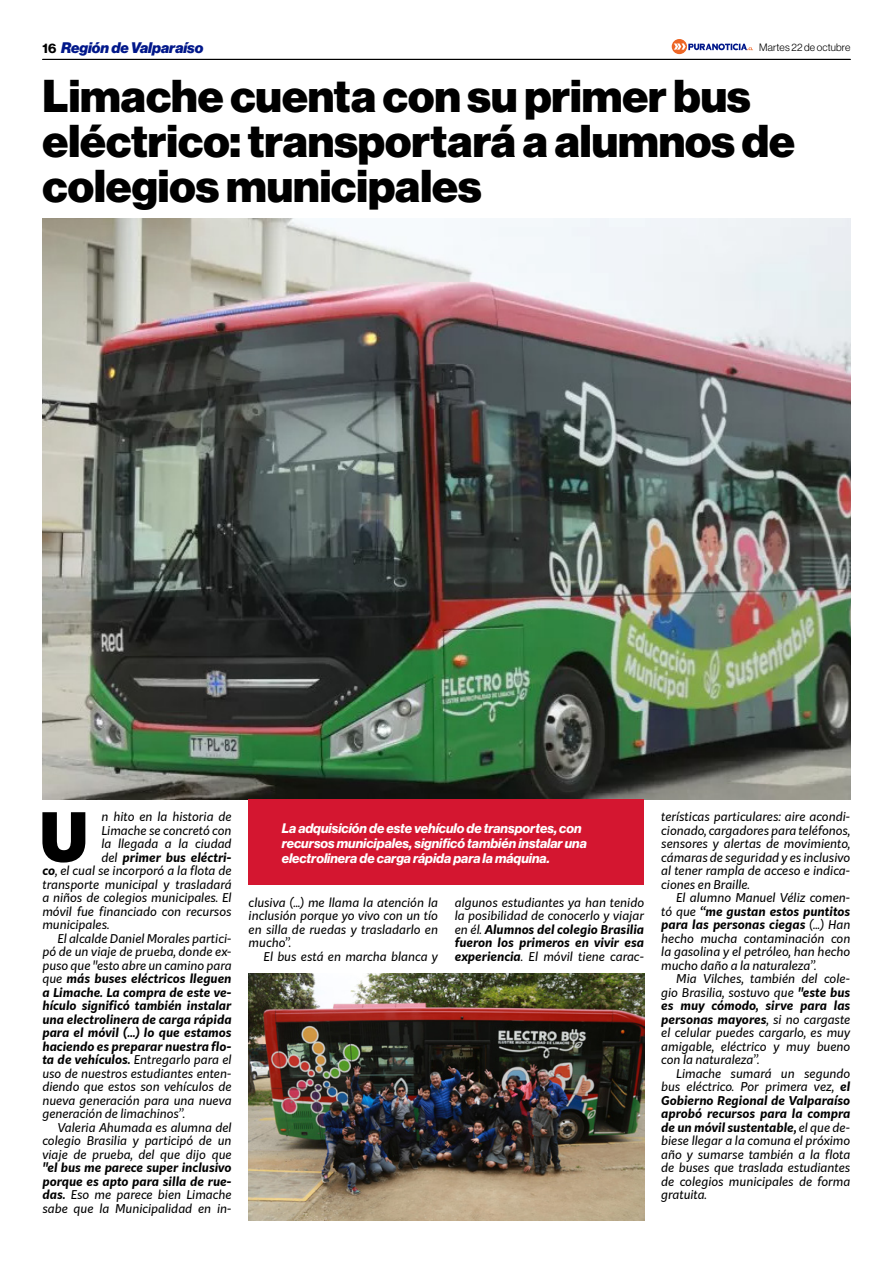
<style>
.page{position:relative;width:893px;height:1263px;background:#fff}
.page>*{position:absolute;margin:0;border:0;box-sizing:border-box;transform-origin:0 0}
.t1{font:900 66.3px "Kit Sans";color:#000}
.t2{font:45px/45px "N Haas Grotesk DS Pro 95 Blk";color:#000}
.t3{font:15px "N Haas Grotesk DS Pro 96 Blk It";color:#00178a}
.t4{font:13.5px/15px "N Haas Grotesk DS Pro 76 Bd It";color:#fff}
.t5{font:italic 12px/13.5px "Kit Sans";color:#000;text-align:justify}
.t6{font:italic 700 12px/13.5px "Kit Sans";color:#000;text-align:justify}
.t7{font:10.5px "N Haas Grotesk DS Pro 45 Lt";letter-spacing:.02em;color:#000}
.s1{font-family:"N Haas Grotesk DS Pro 75 Bd";font-size:13.5px;color:#000}
.s2{font-weight:400}
.s3{font-weight:700}
</style>
<div class="page">
<hr style="left:43px;top:59px;width:807px;height:1px;background:#000">
<svg style="left:672px;top:39px;width:81px;height:15px"></svg>
<img style="left:42px;top:219px;width:808px;height:580px">
<div style="left:249px;top:799px;width:395px;height:86px;background:#d41630"></div>
<img style="left:249px;top:974px;width:395px;height:246px">
<p class="t3" style="left:43px;top:39px;width:162px"><span class="s1">16</span> Región de Valparaíso</p>
<p class="t7" style="left:759px;top:41px;width:93px">Martes 22 de octubre</p>
<h2 class="t2" style="left:43px;top:74px;width:754px">Limache cuenta con su primer bus eléctrico: transportará a alumnos de colegios municipales</h2>
<h1 class="t1" style="left:40px;top:777px;width:49px">U</h1>
<p class="t5" style="left:101px;top:809px;width:132px">n hito en la historia de</p>
<p class="t5" style="left:101px;top:823px;width:132px">Limache se concretó con</p>
<p class="t5" style="left:101px;top:836px;width:132px">la llegada a la ciudad</p>
<p class="t6" style="left:101px;top:849px;width:132px"><span class="s2">del</span> primer bus eléctri-</p>
<p class="t5" style="left:42px;top:863px;width:191px"><span class="s3">co</span>, el cual se incorporó a la flota de</p>
<p class="t5" style="left:42px;top:877px;width:191px">transporte municipal y trasladará</p>
<p class="t5" style="left:42px;top:890px;width:191px">a niños de colegios municipales. El</p>
<p class="t5" style="left:42px;top:904px;width:191px">móvil fue financiado con recursos</p>
<p class="t5" style="left:42px;top:917px;width:69px">municipales.</p>
<p class="t5" style="left:57px;top:931px;width:176px">El alcalde Daniel Morales partici-</p>
<p class="t5" style="left:42px;top:944px;width:191px">pó de un viaje de prueba, donde ex-</p>
<p class="t5" style="left:42px;top:958px;width:191px">puso que "esto abre un camino para</p>
<p class="t6" style="left:42px;top:971px;width:191px"><span class="s2">que</span> más buses eléctricos lleguen</p>
<p class="t6" style="left:42px;top:984px;width:191px">a Limache. La compra de este ve-</p>
<p class="t6" style="left:42px;top:998px;width:191px">hículo significó también instalar</p>
<p class="t6" style="left:42px;top:1011px;width:191px">una electrolinera de carga rápida</p>
<p class="t6" style="left:42px;top:1025px;width:191px">para el móvil (…) lo que estamos</p>
<p class="t6" style="left:42px;top:1038px;width:191px">haciendo es preparar nuestra flo-</p>
<p class="t5" style="left:42px;top:1052px;width:191px"><span class="s3">ta de vehículos.</span> Entregarlo para el</p>
<p class="t5" style="left:42px;top:1066px;width:191px">uso de nuestros estudiantes enten-</p>
<p class="t5" style="left:42px;top:1079px;width:191px">diendo que estos son vehículos de</p>
<p class="t5" style="left:42px;top:1093px;width:191px">nueva generación para una nueva</p>
<p class="t5" style="left:42px;top:1106px;width:144px">generación de limachinos”.</p>
<p class="t5" style="left:57px;top:1120px;width:176px">Valeria Ahumada es alumna del</p>
<p class="t5" style="left:42px;top:1133px;width:191px">colegio Brasilia y participó de un</p>
<p class="t5" style="left:42px;top:1147px;width:191px">viaje de prueba, del que dijo que</p>
<p class="t6" style="left:42px;top:1160px;width:191px">"el bus me parece super inclusivo porque es apto para silla de rue&shy;das. <span class="s2">Eso me parece bien Limache sabe que la Municipalidad en in-</span></p>
<p class="t4" style="left:282px;top:820px;width:307px">La adquisición de este vehículo de transportes, con recursos municipales, significó también instalar una electrolinera de carga rápida para la máquina.</p>
<p class="t5" style="left:249px;top:895px;width:191px">clusiva (…) me llama la atención la inclusión porque yo vivo con un tío en silla de ruedas y trasladarlo en mucho”.</p>
<p class="t5" style="left:264px;top:949px;width:176px">El bus está en marcha blanca y</p>
<p class="t5" style="left:455px;top:895px;width:191px">algunos estudiantes ya han tenido la posibilidad de conocerlo y viajar en él. <span class="s3">Alumnos del colegio Brasilia fueron los primeros en vivir esa experiencia</span>. El móvil tiene carac-</p>
<p class="t5" style="left:661px;top:809px;width:191px">terísticas particulares: aire acondi&shy;cionado, cargadores para teléfonos, sensores y alertas de movimiento, cámaras de seguridad y es inclusivo al tener rampla de acceso e indica&shy;ciones en Braille.</p>
<p class="t5" style="left:661px;top:890px;width:191px;text-indent:15px">El alumno Manuel Véliz comen&shy;tó que <span class="s3">“me gustan estos puntitos para las personas ciegas</span> (…) Han hecho mucha contaminación con la gasolina y el petróleo, han hecho mucho daño a la naturaleza”.</p>
<p class="t5" style="left:661px;top:971px;width:191px;text-indent:15px">Mia Vilches, también del cole&shy;gio Brasilia, sostuvo que <span class="s3">"este bus es muy cómodo, sirve para las personas mayores</span>, si no cargaste el celular puedes cargarlo, es muy amigable, eléctrico y muy bueno con la naturaleza”.</p>
<p class="t5" style="left:661px;top:1066px;width:191px;text-indent:15px">Limache sumará un segundo bus eléctrico. Por primera vez, <span class="s3">el Gobierno Regional de Valparaíso aprobó recursos para la compra de un móvil sustentable,</span> el que de&shy;biese llegar a la comuna el próximo año y sumarse también a la flota de buses que traslada estudiantes de colegios municipales de forma gratuita.</p>
</div>
